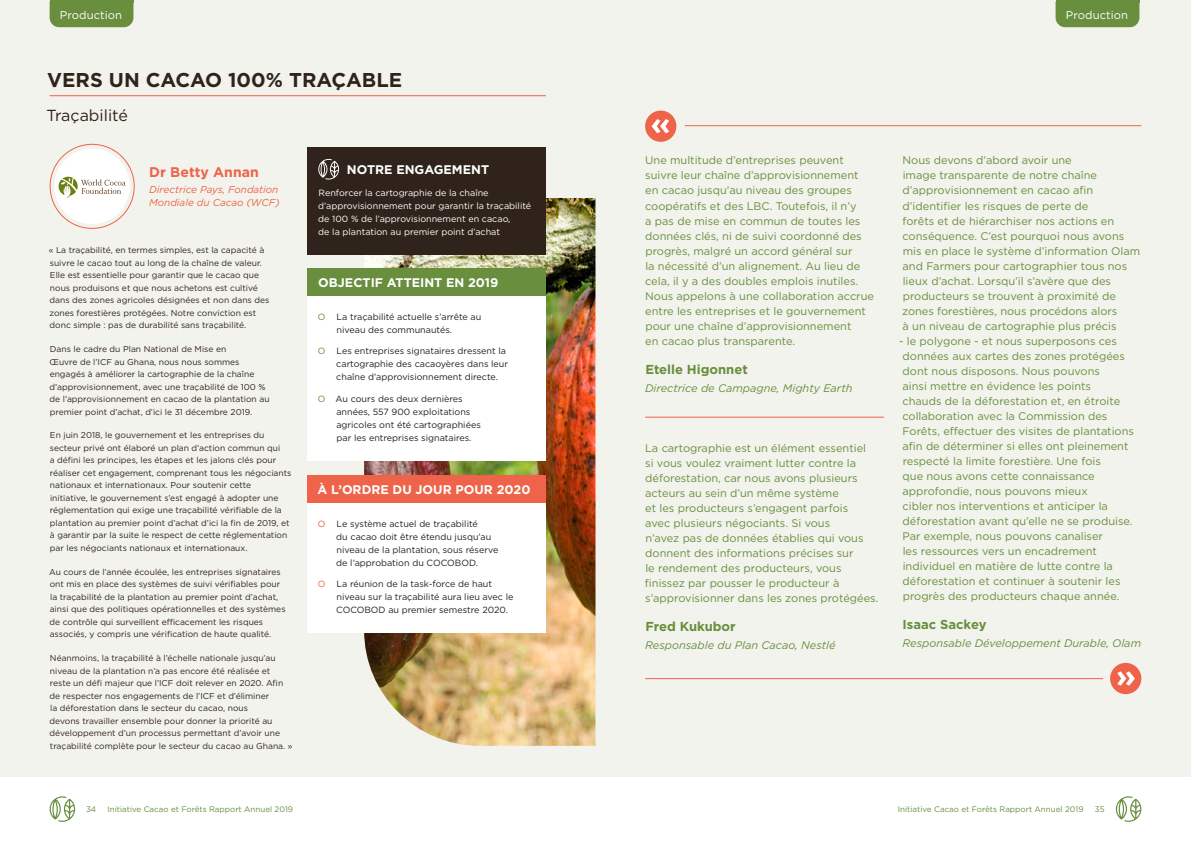
<style>
.page{position:relative;width:1191px;height:842px;background:#fff}
.page>*{position:absolute;margin:0;border:0;box-sizing:border-box;transform-origin:0 0}
.t1{font:700 20px "Gotham";color:#30231b}
.t2{font:16px "Gotham";color:#30231b}
.t3{font:700 14px "Gotham";color:#ee6349}
.t4{font:700 13px "Gotham";color:#688e3e}
.t5{font:700 12.5px "Gotham";color:#fff}
.t6{font:11.2px "Gotham";letter-spacing:.01em;color:#fff}
.t7{font:11px/15px "Gotham";color:#688e3e}
.t8{font:italic 11px "Gotham";color:#688e3e}
.t9{font:italic 10px/13px "Gotham";color:#ee6349}
.t10{font:9px/13px "Gotham";color:#231f20}
.t11{font:9px/13px "Gotham";color:#fff}
.t12{font:8.5px/12.5px "Gotham";color:#30231b}
.t13{font:8px "Gotham";color:#688e3e}
.s1{color:#688e3e}
.s2{color:#ee6349}
</style>
<div class="page">
<div style="left:0;top:0;width:595px;height:777px;background:#f2f3ec"></div>
<div style="left:595px;top:0;width:596px;height:777px;background:#f2f3ec"></div>
<svg style="left:50px;top:796px;width:25px;height:26px"></svg>
<svg style="left:1115px;top:796px;width:26px;height:26px"></svg>
<img style="left:364px;top:198px;width:231px;height:548px">
<div style="left:307px;top:147px;width:239px;height:107px;background:#30231b"></div>
<div style="left:307px;top:296px;width:239px;height:165px;background:#fff"></div>
<div style="left:307px;top:502px;width:239px;height:131px;background:#fff"></div>
<hr style="left:50px;top:95px;width:496px;height:1px;background:#ee6349">
<hr style="left:645px;top:417px;width:239px;height:1px;background:#ee6349">
<svg style="left:318px;top:159px;width:21px;height:21px"></svg>
<div style="left:307px;top:268px;width:239px;height:27px;background:#688e3e"></div>
<div style="left:307px;top:476px;width:239px;height:27px;background:#ee6349"></div>
<hr style="left:685px;top:125px;width:456px;height:1px;background:#ee6349">
<hr style="left:645px;top:678px;width:458px;height:1px;background:#ee6349">
<div style="left:50px;top:2px;width:83px;height:25px;background:#688e3e"></div>
<hr style="left:50px;top:0;width:84px;height:2px;background:#688e3e">
<div style="left:1055px;top:2px;width:84px;height:25px;background:#688e3e"></div>
<hr style="left:1055px;top:0;width:84px;height:2px;background:#688e3e">
<div style="left:54px;top:149px;width:76px;height:75px;background:#fff;border-radius:50%"></div>
<svg style="left:59px;top:177px;width:67px;height:21px"></svg>
<div style="left:645px;top:111px;width:31px;height:31px;background:#ee6349;border-radius:50%"></div>
<svg style="left:651px;top:119px;width:18px;height:14px"></svg>
<div style="left:1110px;top:663px;width:31px;height:31px;background:#ee6349;border-radius:50%"></div>
<svg style="left:1117px;top:671px;width:17px;height:15px"></svg>
<p class="t6" style="left:60px;top:8px;width:64px">Production</p>
<p class="t6" style="left:1065px;top:8px;width:64px">Production</p>
<h1 class="t1" style="left:47px;top:66px;width:356px">VERS UN CACAO 100% TRAÇABLE</h1>
<h2 class="t2" style="left:46px;top:105px;width:83px">Traçabilité</h2>
<p class="t3" style="left:149px;top:163px;width:111px">Dr Betty Annan</p>
<p class="t9" style="left:149px;top:183px;width:132px">Directrice Pays, Fondation<br>Mondiale du Cacao (WCF)</p>
<p class="t12" style="left:49px;top:244px;width:222px">« La traçabilité, en termes simples, est la capacité à suivre le cacao tout au long de la chaîne de valeur.<br>Elle est essentielle pour garantir que le cacao que nous produisons et que nous achetons est cultivé dans des zones agricoles désignées et non dans des zones forestières protégées. Notre conviction est donc simple : pas de durabilité sans traçabilité.</p>
<p class="t12" style="left:49px;top:343px;width:222px">Dans le cadre du Plan National de Mise en<br>Œuvre de l’ICF au Ghana, nous nous sommes engagés à améliorer la cartographie de la chaîne d’approvisionnement, avec une traçabilité de 100 % de l’approvisionnement en cacao de la plantation au premier point d’achat, d’ici le 31 décembre 2019.</p>
<p class="t12" style="left:50px;top:429px;width:243px">En juin 2018, le gouvernement et les entreprises du secteur privé ont élaboré un plan d’action commun qui<br>a défini les principes, les étapes et les jalons clés pour réaliser cet engagement, comprenant tous les négociants nationaux et internationaux. Pour soutenir cette<br>initiative, le gouvernement s’est engagé à adopter une réglementation qui exige une traçabilité vérifiable de la plantation au premier point d’achat d’ici la fin de 2019, et à garantir par la suite le respect de cette réglementation par les négociants nationaux et internationaux.</p>
<p class="t12" style="left:49px;top:565px;width:238px">Au cours de l’année écoulée, les entreprises signataires ont mis en place des systèmes de suivi vérifiables pour la traçabilité de la plantation au premier point d’achat, ainsi que des politiques opérationnelles et des systèmes de contrôle qui surveillent efficacement les risques associés, y compris une vérification de haute qualité.</p>
<p class="t12" style="left:50px;top:652px;width:244px">Néanmoins, la traçabilité à l’échelle nationale jusqu’au niveau de la plantation n’a pas encore été réalisée et reste un défi majeur que l’ICF doit relever en 2020. Afin de respecter nos engagements de l’ICF et d’éliminer<br>la déforestation dans le secteur du cacao, nous<br>devons travailler ensemble pour donner la priorité au développement d’un processus permettant d’avoir une traçabilité complète pour le secteur du cacao au Ghana. »</p>
<p class="t5" style="left:347px;top:161px;width:144px">NOTRE ENGAGEMENT</p>
<p class="t11" style="left:318px;top:186px;width:214px">Renforcer la cartographie de la chaîne d’approvisionnement pour garantir la traçabilité de 100 % de l’approvisionnement en cacao,<br>de la plantation au premier point d’achat</p>
<p class="t5" style="left:318px;top:274px;width:182px">OBJECTIF ATTEINT EN 2019</p>
<p class="t10" style="left:336px;top:310px;width:146px;text-indent:-19px"><span class="s1">Ο</span> La traçabilité actuelle s’arrête au niveau des communautés.</p>
<p class="t10" style="left:336px;top:345px;width:173px;text-indent:-18px"><span class="s1">Ο</span> Les entreprises signataires dressent la cartographie des cacaoyères dans leur chaîne d’approvisionnement directe.</p>
<p class="t10" style="left:336px;top:392px;width:146px;text-indent:-18px"><span class="s1">Ο</span> Au cours des deux dernières années, 557 900 exploitations agricoles ont été cartographiées par les entreprises signataires.</p>
<p class="t5" style="left:317px;top:482px;width:214px">À L’ORDRE DU JOUR POUR 2020</p>
<p class="t10" style="left:336px;top:517px;width:164px;text-indent:-18px"><span class="s2">Ο</span> Le système actuel de traçabilité<br>du cacao doit être étendu jusqu’au niveau de la plantation, sous réserve de l’approbation du COCOBOD.</p>
<p class="t10" style="left:336px;top:577px;width:179px;text-indent:-18px"><span class="s2">Ο</span> La réunion de la task-force de haut niveau sur la traçabilité aura lieu avec le<br>COCOBOD au premier semestre 2020.</p>
<p class="t7" style="left:645px;top:153px;width:230px">Une multitude d’entreprises peuvent suivre leur chaîne d’approvisionnement en cacao jusqu’au niveau des groupes coopératifs et des LBC. Toutefois, il n’y<br>a pas de mise en commun de toutes les données clés, ni de suivi coordonné des progrès, malgré un accord général sur<br>la nécessité d’un alignement. Au lieu de cela, il y a des doubles emplois inutiles.<br>Nous appelons à une collaboration accrue entre les entreprises et le gouvernement pour une chaîne d’approvisionnement<br>en cacao plus transparente.</p>
<p class="t4" style="left:645px;top:360px;width:104px">Etelle Higonnet</p>
<p class="t8" style="left:645px;top:381px;width:209px">Directrice de Campagne, Mighty Earth</p>
<p class="t7" style="left:645px;top:440px;width:235px">La cartographie est un élément essentiel<br>si vous voulez vraiment lutter contre la déforestation, car nous avons plusieurs acteurs au sein d’un même système<br>et les producteurs s’engagent parfois<br>avec plusieurs négociants. Si vous<br>n’avez pas de données établies qui vous donnent des informations précises sur<br>le rendement des producteurs, vous finissez par pousser le producteur à s’approvisionner dans les zones protégées.</p>
<p class="t4" style="left:645px;top:618px;width:92px">Fred Kukubor</p>
<p class="t8" style="left:645px;top:638px;width:192px">Responsable du Plan Cacao, Nestlé</p>
<p class="t7" style="left:902px;top:153px;width:239px">Nous devons d’abord avoir une<br>image transparente de notre chaîne d’approvisionnement en cacao afin d’identifier les risques de perte de<br>forêts et de hiérarchiser nos actions en conséquence. C’est pourquoi nous avons mis en place le système d’information Olam and Farmers pour cartographier tous nos lieux d’achat. Lorsqu’il s’avère que des producteurs se trouvent à proximité de zones forestières, nous procédons alors<br>à un niveau de cartographie plus précis</p>
<p class="t7" style="left:902px;top:333px;width:233px;text-indent:-3px">- le polygone - et nous superposons ces données aux cartes des zones protégées dont nous disposons. Nous pouvons<br>ainsi mettre en évidence les points<br>chauds de la déforestation et, en étroite collaboration avec la Commission des Forêts, effectuer des visites de plantations afin de déterminer si elles ont pleinement respecté la limite forestière. Une fois<br>que nous avons cette connaissance approfondie, nous pouvons mieux<br>cibler nos interventions et anticiper la déforestation avant qu’elle ne se produise.<br>Par exemple, nous pouvons canaliser<br>les ressources vers un encadrement individuel en matière de lutte contre la déforestation et continuer à soutenir les progrès des producteurs chaque année.</p>
<p class="t4" style="left:902px;top:615px;width:85px">Isaac Sackey</p>
<p class="t8" style="left:902px;top:636px;width:240px">Responsable Développement Durable, Olam</p>
<p class="t13" style="left:86px;top:804px;width:12px">34</p>
<p class="t13" style="left:107px;top:804px;width:187px">Initiative Cacao et Forêts Rapport Annuel 2019</p>
<p class="t13" style="left:898px;top:804px;width:187px">Initiative Cacao et Forêts Rapport Annuel 2019</p>
<p class="t13" style="left:1094px;top:804px;width:11px">35</p>
</div>
